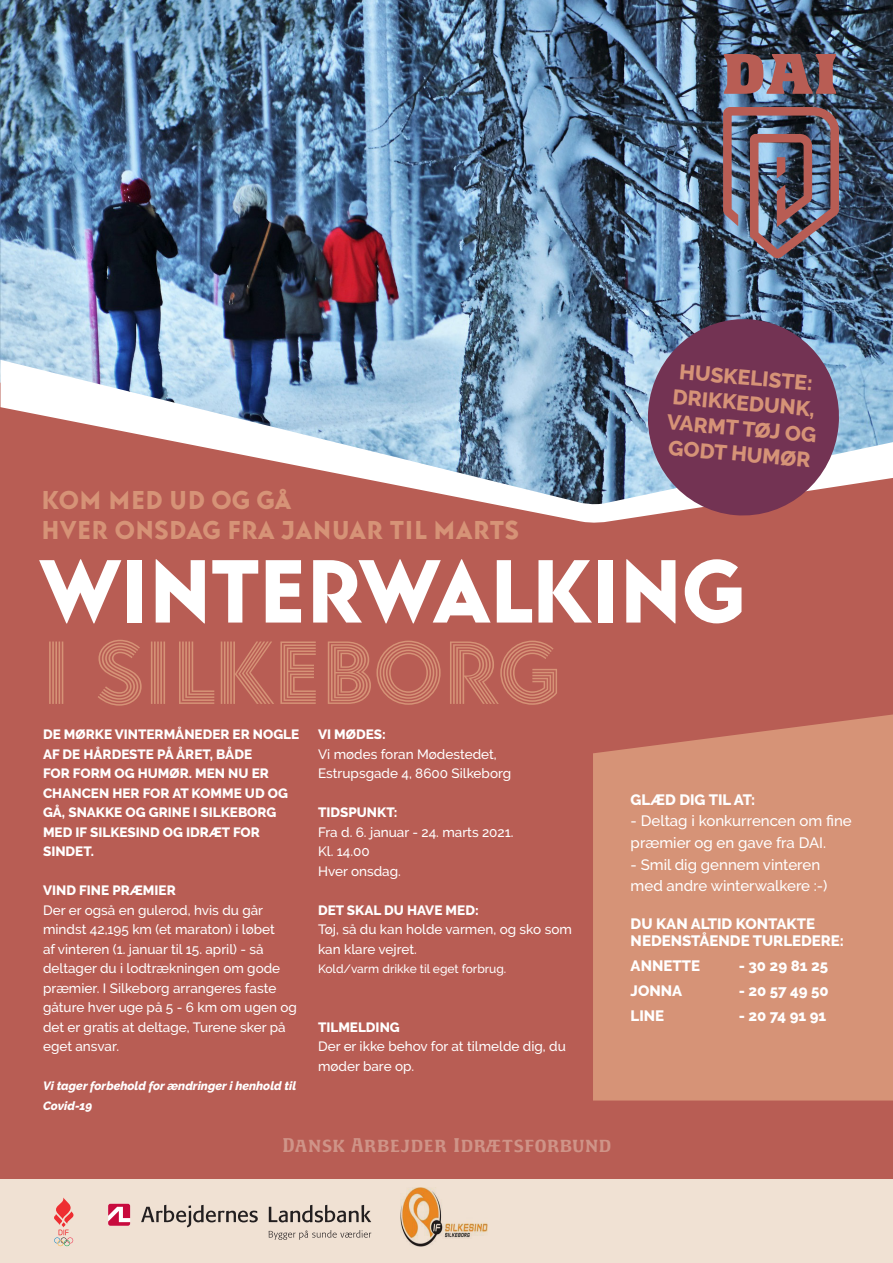
<style>
.page{position:relative;width:893px;height:1263px;background:#fff}
.page>*{position:absolute;margin:0;border:0;box-sizing:border-box;transform-origin:0 0}
.t1{font:87.9px "Baro";letter-spacing:-.04em;color:#fff}
.t2{font:87.9px "Baro Strip";letter-spacing:-.03em;color:#d69377}
.t3{font:25.5px/30.5px "Baro";color:#d69377}
.t4{font:800 21px/25.5px "Raleway";color:#d69377}
.t5{font:21px "Elephant";letter-spacing:.005em;color:#cf9488}
.t6{font:800 15px/16.5px "Raleway";color:#fff}
.t7{font:500 15px/21.6px "Raleway";color:#fff}
.t8{font:500 13.5px/19.5px "Raleway";color:#fff}
.t9{font:800 13.5px/19.5px "Raleway";color:#fff}
.t10{font:italic 800 12px/19.5px "Raleway";color:#fff}
.t11{font:500 12px "Raleway";color:#fff}
</style>
<div class="page">
<img style="left:0;top:0;width:893px;height:382px">
<div style="left:772px;top:524px;width:121px;height:656px;background:#b85d54"></div>
<div style="left:0;top:382px;width:772px;height:881px;background:#b85d54"></div>
<div style="left:593px;top:714px;width:300px;height:386px;background:#d69377"></div>
<div style="left:1px;top:1180px;width:892px;height:83px;background:#f0e1d3"></div>
<svg style="left:1px;top:360px;width:892px;height:164px"></svg>
<svg style="left:54px;top:1197px;width:20px;height:49px"></svg>
<svg style="left:108px;top:1204px;width:22px;height:22px"></svg>
<svg style="left:141px;top:1205px;width:117px;height:22px"></svg>
<svg style="left:269px;top:1205px;width:102px;height:17px"></svg>
<svg style="left:269px;top:1230px;width:102px;height:10px"></svg>
<img style="left:723px;top:107px;width:116px;height:151px">
<img style="left:724px;top:54px;width:112px;height:40px">
<svg style="left:644px;top:315px;width:199px;height:205px;background:#7e506c"></svg>
<img style="left:400px;top:1188px;width:87px;height:58px">
<p class="t3" style="left:41px;top:485px;width:480px">KOM MED UD OG GÅ<br>HVER ONSDAG FRA JANUAR TIL MARTS</p>
<p class="t4" style="left:680px;top:359px;width:135px;rotate:5deg">HUSKELISTE:</p>
<p class="t4" style="left:670px;top:384px;width:151px;rotate:5deg">DRIKKEDUNK,<br>VARMT TØJ OG<br>GODT HUMØR</p>
<p class="t1" style="left:39px;top:539px;width:708px">WINTERWALKING</p>
<p class="t2" style="left:40px;top:621px;width:522px">I SILKEBORG</p>
<p class="t9" style="left:43px;top:725px;width:258px">DE MØRKE VINTERMÅNEDER ER NOGLE<br>AF DE HÅRDESTE PÅ ÅRET, BÅDE<br>FOR FORM OG HUMØR. MEN NU ER<br>CHANCEN HER FOR AT KOMME UD OG<br>GÅ, SNAKKE OG GRINE I SILKEBORG<br>MED IF SILKESIND OG IDRÆT FOR<br>SINDET.</p>
<p class="t9" style="left:43px;top:881px;width:134px">VIND FINE PRÆMIER</p>
<p class="t8" style="left:43px;top:900px;width:255px">Der er også en gulerod, hvis du går mindst 42,195 km (et maraton) i løbet<br>af vinteren (1. januar til 15. april) - så deltager du i lodtrækningen om gode præmier. I Silkeborg arrangeres faste gåture hver uge på 5 - 6 km om ugen og det er gratis at deltage, Turene sker på eget ansvar.</p>
<p class="t10" style="left:43px;top:1076px;width:255px">Vi tager forbehold for ændringer i henhold til<br>Covid-19</p>
<p class="t9" style="left:318px;top:725px;width:69px">VI MØDES:</p>
<p class="t8" style="left:318px;top:744px;width:195px">Vi mødes foran Mødestedet,<br>Estrupsgade 4, 8600 Silkeborg</p>
<p class="t9" style="left:318px;top:803px;width:81px">TIDSPUNKT:</p>
<p class="t8" style="left:318px;top:822px;width:197px">Fra d. 6. januar - 24. marts 2021.</p>
<p class="t8" style="left:318px;top:841px;width:53px">Kl. 14.00</p>
<p class="t8" style="left:318px;top:861px;width:84px">Hver onsdag.</p>
<p class="t9" style="left:318px;top:900px;width:162px">DET SKAL DU HAVE MED:</p>
<p class="t8" style="left:318px;top:919px;width:255px">Tøj, så du kan holde varmen, og sko som kan klare vejret.</p>
<p class="t11" style="left:318px;top:962px;width:190px">Kold/varm drikke til eget forbrug.</p>
<p class="t9" style="left:318px;top:1017px;width:83px">TILMELDING</p>
<p class="t8" style="left:318px;top:1036px;width:249px">Der er ikke behov for at tilmelde dig, du møder bare op.</p>
<p class="t5" style="left:282px;top:1135px;width:331px">Dansk Arbejder Idrætsforbund</p>
<p class="t6" style="left:631px;top:791px;width:126px">GLÆD DIG TIL AT:</p>
<p class="t7" style="left:631px;top:810px;width:223px">- Deltag i konkurrencen om fine præmier og en gave fra DAI.</p>
<p class="t7" style="left:631px;top:853px;width:198px">- Smil dig gennem vinteren med andre winterwalkere :-)</p>
<p class="t6" style="left:631px;top:916px;width:215px">DU KAN ALTID KONTAKTE<br>NEDENSTÅENDE TURLEDERE:</p>
<p class="t6" style="left:631px;top:957px;width:71px">ANNETTE</p>
<p class="t6" style="left:739px;top:957px;width:91px">- 30 29 81 25</p>
<p class="t6" style="left:631px;top:983px;width:53px">JONNA</p>
<p class="t6" style="left:739px;top:983px;width:92px">- 20 57 49 50</p>
<p class="t6" style="left:631px;top:1008px;width:35px">LINE</p>
<p class="t6" style="left:739px;top:1008px;width:89px">- 20 74 91 91</p>
</div>
